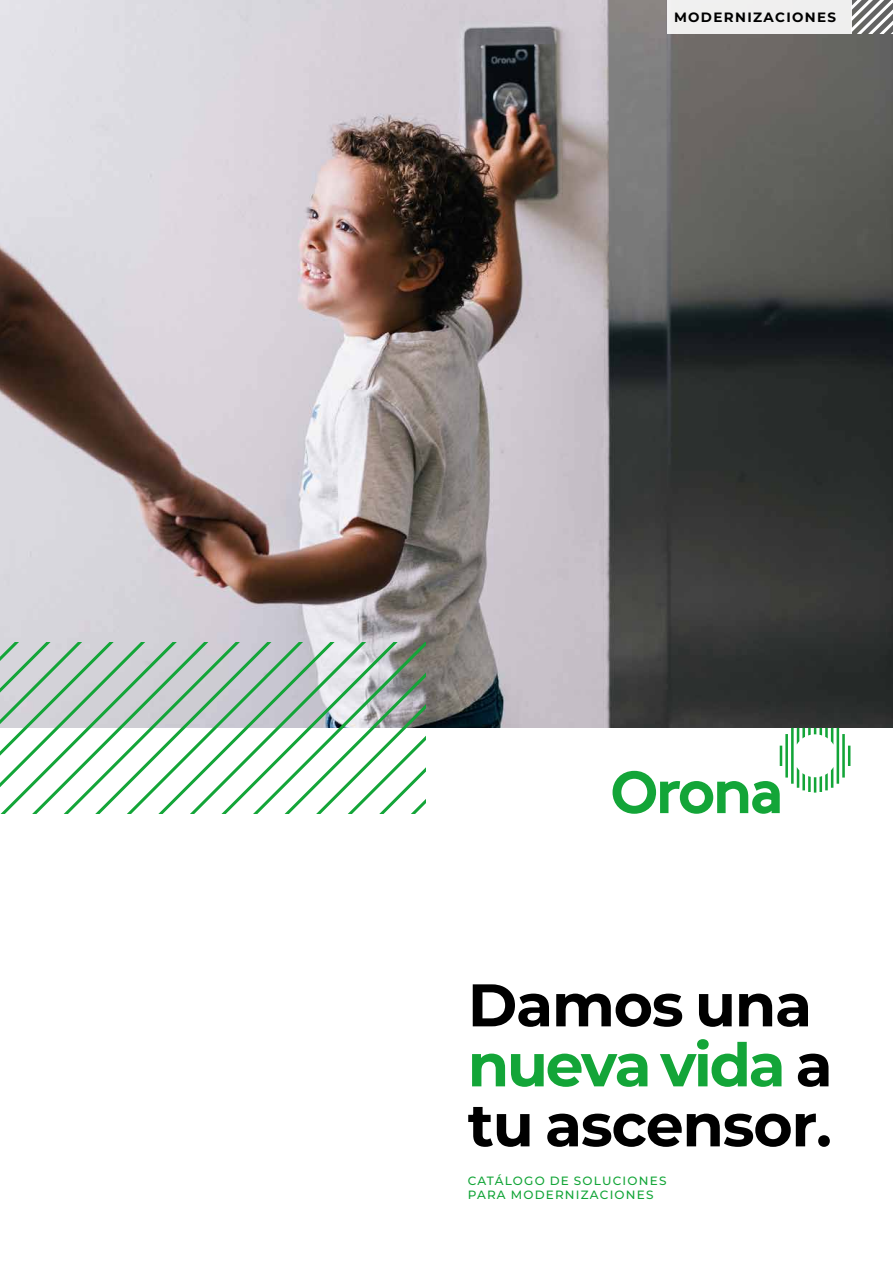
<style>
.page{position:relative;width:893px;height:1263px;background:#fff}
.page>*{position:absolute;margin:0;border:0;box-sizing:border-box;transform-origin:0 0}
.t1{font:700 60px/60px "Montserrat";letter-spacing:-.02em;color:#000}
.t2{font:700 13.5px "Montserrat";letter-spacing:.1em;color:#000}
.t3{font:500 12px/14.4px "Montserrat";letter-spacing:.1em;color:#13a538}
.s1{color:#13a538}
</style>
<div class="page">
<img style="left:0;top:0;width:893px;height:728px">
<svg style="left:612px;top:728px;width:238px;height:86px"></svg>
<svg style="left:0;top:642px;width:425px;height:171px"></svg>
<svg style="left:852px;top:0;width:41px;height:34px"></svg>
<div style="left:668px;top:0;width:184px;height:34px;background:#f0efef"></div>
<p class="t2" style="left:674px;top:9px;width:164px">MODERNIZACIONES</p>
<h1 class="t1" style="left:468px;top:973px;width:366px">Damos una <span class="s1">nueva vida</span> a tu ascensor.</h1>
<p class="t3" style="left:468px;top:1173px;width:200px">CATÁLOGO DE SOLUCIONES<br>PARA MODERNIZACIONES</p>
</div>
